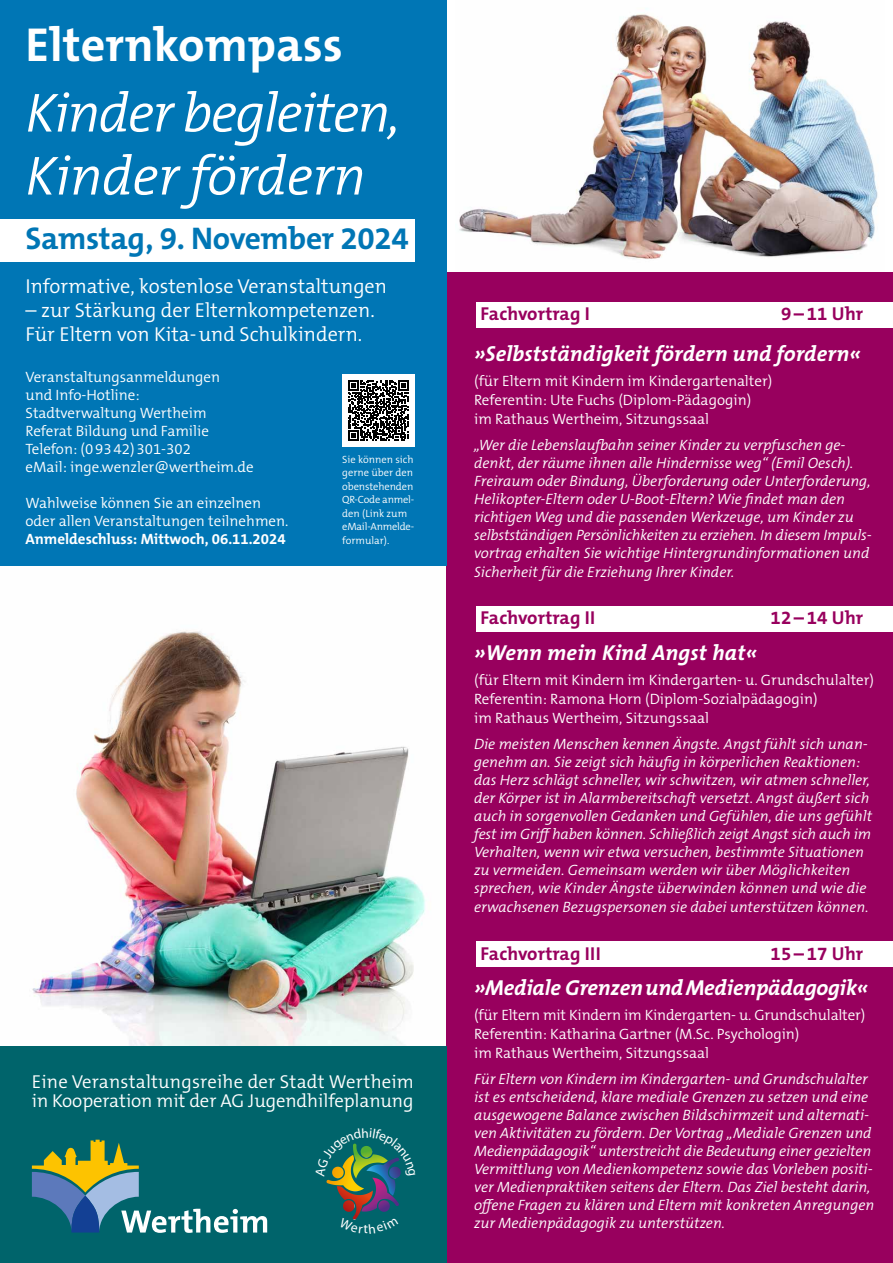
<style>
.page{position:relative;width:893px;height:1263px;background:#fff}
.page>*{position:absolute;margin:0;border:0;box-sizing:border-box;transform-origin:0 0}
.t1{font:italic 300 55.5px/63px "The Mix B W4";letter-spacing:-.03em;color:#fff}
.t2{font:700 48px "The Mix B W7";color:#fff}
.t3{font:700 31.5px "The Mix B W7";letter-spacing:-.01em;color:#0076b5}
.t4{font:italic 700 21.75px "The Mix B W7";letter-spacing:.005em;color:#fff}
.t5{font:300 20.25px/24.3px "The Mix B W4";color:#fff}
.t6{font:300 18.75px/19.5px "The Mix B W4";letter-spacing:-.005em;color:#fff}
.t7{font:700 18.75px "The Mix B W7";letter-spacing:.005em;color:#98005e}
.t8{font:italic 300 15px/18.1px "The Mix B W4";color:#fff}
.t9{font:300 15px/18px "The Mix B W4";color:#fff}
.t10{font:700 15px "The Mix B W7";color:#fff}
.t11{font:300 10.5px/13.5px "The Mix B W4";letter-spacing:-.01em;color:#fff}
</style>
<div class="page">
<img style="left:32px;top:630px;width:394px;height:416px">
<img style="left:459px;top:8px;width:419px;height:251px">
<div style="left:446px;top:272px;width:447px;height:991px;background:#98005e"></div>
<div style="left:0;top:0;width:446px;height:566px;background:#0076b5"></div>
<div style="left:0;top:219px;width:415px;height:42px;background:#fff"></div>
<div style="left:0;top:1046px;width:446px;height:217px;background:#00646b"></div>
<img style="left:373px;top:1196px;width:26px;height:14px">
<img style="left:326px;top:1178px;width:33px;height:9px">
<svg style="left:378px;top:1200px;width:12px;height:12px"></svg>
<img style="left:372px;top:1178px;width:24px;height:18px">
<img style="left:337px;top:1186px;width:36px;height:32px">
<svg style="left:32px;top:1140px;width:235px;height:93px"></svg>
<div style="left:476px;top:302px;width:417px;height:25px;background:#fff"></div>
<div style="left:476px;top:606px;width:417px;height:25px;background:#fff"></div>
<div style="left:476px;top:941px;width:417px;height:26px;background:#fff"></div>
<div style="left:342px;top:374px;width:73px;height:72px;background:#fff"></div>
<svg style="left:348px;top:380px;width:61px;height:61px"></svg>
<svg style="left:332px;top:1143px;width:69px;height:35px"></svg>
<h2 class="t2" style="left:26px;top:14px;width:319px">Elternkompass</h2>
<h1 class="t1" style="left:26px;top:83px;width:376px">Kinder begleiten,<br>Kinder fördern</h1>
<h3 class="t3" style="left:26px;top:218px;width:385px">Samstag, 9. November 2024</h3>
<h3 class="t5" style="left:26px;top:274px;width:363px">Informative, kostenlose Veranstaltungen</h3>
<h3 class="t5" style="left:26px;top:298px;width:351px">– zur Stärkung der Elternkompetenzen.<br>Für Eltern von Kita-und Schulkindern.</h3>
<p class="t9" style="left:26px;top:368px;width:230px">Veranstaltungsanmeldungen<br>und Info-Hotline:<br>Stadtverwaltung Wertheim<br>Referat Bildung und Familie<br>Telefon: (09342)301-302<br>eMail: inge.wenzler@wertheim.de</p>
<p class="t9" style="left:26px;top:494px;width:264px">Wahlweise können Sie an einzelnen oder allen Veranstaltungen teilnehmen.</p>
<p class="t10" style="left:26px;top:529px;width:262px">Anmeldeschluss: Mittwoch, 06.11.2024</p>
<p class="t11" style="left:342px;top:452px;width:74px">Sie können sich gerne über den obenstehenden<br>QR-Code anmel&shy;den (Link zum eMail-Anmelde&shy;formular).</p>
<p class="t6" style="left:32px;top:1072px;width:384px">Eine Veranstaltungsreihe der Stadt Wertheim in Kooperation mit der AG Jugendhilfeplanung</p>
<p class="t7" style="left:480px;top:302px;width:111px">Fachvortrag I</p>
<p class="t7" style="left:781px;top:302px;width:84px">9–11 Uhr</p>
<h3 class="t4" style="left:474px;top:339px;width:388px">»Selbstständigkeit fördern und fordern«</h3>
<p class="t9" style="left:474px;top:372px;width:300px;line-height:18.8px">(für Eltern mit Kindern im Kindergartenalter)<br>Referentin: Ute Fuchs (Diplom-Pädagogin) im Rathaus Wertheim, Sitzungssaal</p>
<p class="t8" style="left:474px;top:436px;width:399px">„Wer die Lebenslaufbahn seiner Kinder zu verpfuschen ge&shy;denkt, der räume ihnen alle Hindernisse weg“ (Emil Oesch).<br>Freiraum oder Bindung, Überforderung oder Unterforderung, Helikopter-Eltern oder U-Boot-Eltern? Wie findet man den richtigen Weg und die passenden Werkzeuge, um Kinder zu selbstständigen Persönlichkeiten zu erziehen. In diesem Impuls&shy;vortrag erhalten Sie wichtige Hintergrundinformationen und Sicherheit für die Erziehung Ihrer Kinder.</p>
<p class="t7" style="left:480px;top:606px;width:116px">Fachvortrag II</p>
<p class="t7" style="left:771px;top:606px;width:94px">12–14 Uhr</p>
<h3 class="t4" style="left:474px;top:638px;width:284px">»Wenn mein Kind Angst hat«</h3>
<p class="t9" style="left:474px;top:671px;width:401px;line-height:18.8px">(für Eltern mit Kindern im Kindergarten- u. Grundschulalter)<br>Referentin: Ramona Horn (Diplom-Sozialpädagogin)<br>im Rathaus Wertheim, Sitzungssaal</p>
<p class="t8" style="left:474px;top:735px;width:399px">Die meisten Menschen kennen Ängste. Angst fühlt sich unan&shy;genehm an. Sie zeigt sich häufig in körperlichen Reaktionen: das Herz schlägt schneller, wir schwitzen, wir atmen schneller, der Körper ist in Alarmbereitschaft versetzt. Angst äußert sich auch in sorgenvollen Gedanken und Gefühlen, die uns gefühlt fest im Griff haben können. Schließlich zeigt Angst sich auch im Verhalten, wenn wir etwa versuchen, bestimmte Situationen zu vermeiden. Gemeinsam werden wir über Möglichkeiten sprechen, wie Kinder Ängste überwinden können und wie die erwachsenen Bezugspersonen sie dabei unterstützen können.</p>
<p class="t7" style="left:480px;top:941px;width:122px">Fachvortrag III</p>
<p class="t7" style="left:771px;top:941px;width:94px">15–17 Uhr</p>
<h3 class="t4" style="left:474px;top:973px;width:396px">»Mediale GrenzenundMedienpädagogik«</h3>
<p class="t9" style="left:474px;top:1006px;width:393px;line-height:18.8px">(für Eltern mit Kindern im Kindergarten- u. Grundschulalter)<br>Referentin: Katharina Gartner (M.Sc. Psychologin)<br>im Rathaus Wertheim, Sitzungssaal</p>
<p class="t8" style="left:474px;top:1070px;width:402px">Für Eltern von Kindern im Kindergarten- und Grundschulalter ist es entscheidend, klare mediale Grenzen zu setzen und eine ausgewogene Balance zwischen Bildschirmzeit und alternati&shy;ven Aktivitäten zu fördern. Der Vortrag „Mediale Grenzen und Medienpädagogik“ unterstreicht die Bedeutung einer gezielten Vermittlung von Medienkompetenz sowie das Vorleben positi&shy;ver Medienpraktiken seitens der Eltern. Das Ziel besteht darin, offene Fragen zu klären und Eltern mit konkreten Anregungen zur Medienpädagogik zu unterstützen.</p>
</div>
